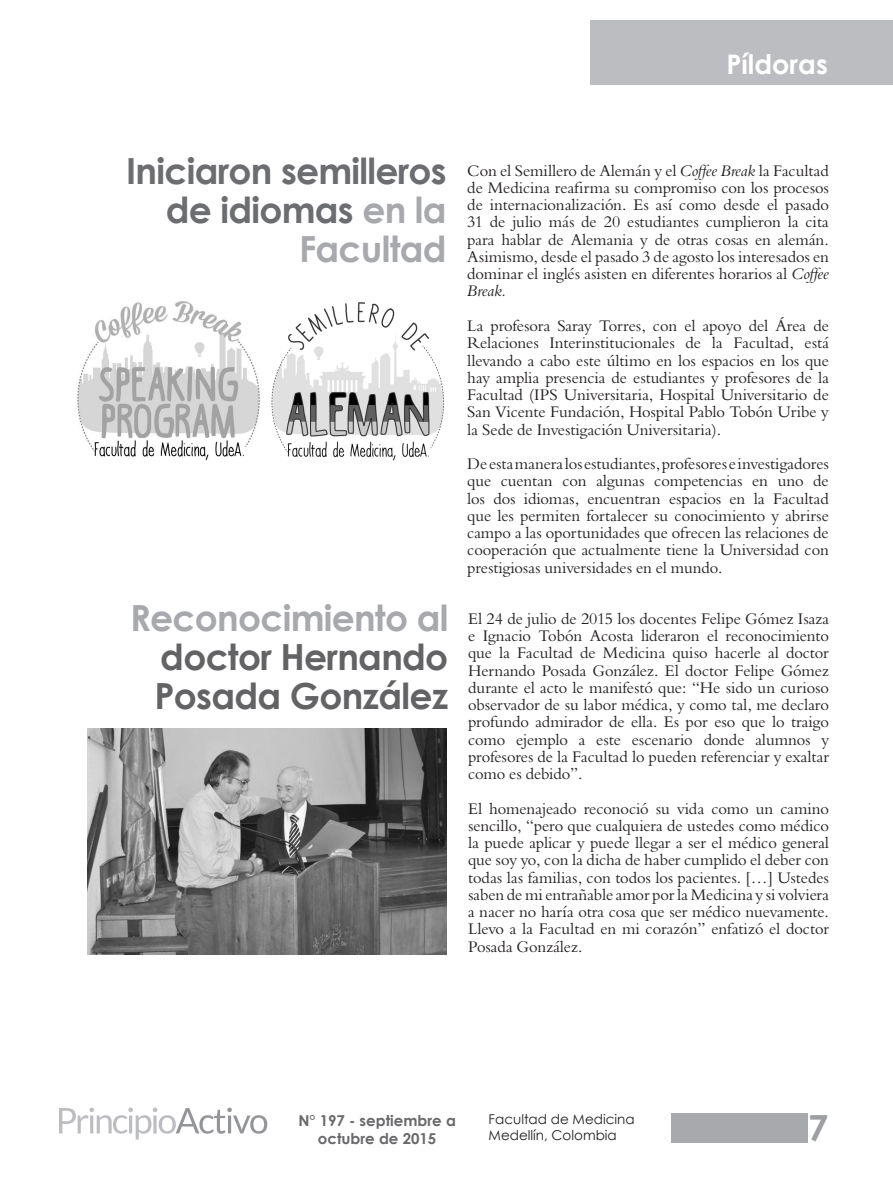
<style>
.page{position:relative;width:893px;height:1191px;background:#fff}
.page>*{position:absolute;margin:0;border:0;box-sizing:border-box;transform-origin:0 0}
.t1{font:700 36px/39px "Century Gothic";letter-spacing:-.02em;color:#6c6d70;text-align:right}
.t2{font:700 36px/39px "Century Gothic";letter-spacing:-.02em;color:#636366}
.t3{font:700 36px "Century Gothic";letter-spacing:-.02em;color:#a8a9ad}
.t4{font:700 36px "Century Gothic";color:#9d9fa2}
.t5{font:700 27px "Century Gothic";color:#fff}
.t6{font:15.75px/17.2px "Bergamo Std";color:#231f20;text-align:justify}
.t7{font:700 15px/18px "Century Gothic";color:#69696c;text-align:center}
.t8{font:13.5px/16.2px "Century Gothic";color:#231f20}
.s1{color:#a8a9ad}
.s2{font-style:italic}
</style>
<div class="page">
<svg style="left:59px;top:1107px;width:208px;height:32px"></svg>
<div style="left:671px;top:1113px;width:137px;height:30px;background:#a8a9ad"></div>
<div style="left:591px;top:20px;width:302px;height:65px;background:#bcbdc0"></div>
<img style="left:271px;top:302px;width:174px;height:159px">
<img style="left:77px;top:301px;width:183px;height:160px">
<img style="left:87px;top:728px;width:359px;height:226px">
<h2 class="t5" style="left:726px;top:44px;width:103px">Píldoras</h2>
<h1 class="t1" style="left:126px;top:150px;width:322px">Iniciaron semilleros de idiomas <span class="s1">en la<br>Facultad</span></h1>
<p class="t6" style="left:467px;top:162px;width:363px">Con el Semillero de Alemán y el <span class="s2">Coffee Break</span> la Facultad de Medicina reafirma su compromiso con los procesos de internacionalización. Es así como desde el pasado 31 de julio más de 20 estudiantes cumplieron la cita para hablar de Alemania y de otras cosas en alemán.<br>Asimismo, desde el pasado 3 de agosto los interesados en dominar el inglés asisten en diferentes horarios al <span class="s2">Coffee Break.</span></p>
<p class="t6" style="left:467px;top:317px;width:363px">La profesora Saray Torres, con el apoyo del Área de Relaciones Interinstitucionales de la Facultad, está llevando a cabo este último en los espacios en los que hay amplia presencia de estudiantes y profesores de la Facultad (IPS Universitaria, Hospital Universitario de San Vicente Fundación, Hospital Pablo Tobón Uribe y la Sede de Investigación Universitaria).</p>
<p class="t6" style="left:467px;top:455px;width:363px">De esta manera los estudiantes, profesores e investigadores que cuentan con algunas competencias en uno de los dos idiomas, encuentran espacios en la Facultad que les permiten fortalecer su conocimiento y abrirse campo a las oportunidades que ofrecen las relaciones de cooperación que actualmente tiene la Universidad con prestigiosas universidades en el mundo.</p>
<p class="t6" style="left:468px;top:610px;width:362px">El 24 de julio de 2015 los docentes Felipe Gómez Isaza e Ignacio Tobón Acosta lideraron el reconocimiento que la Facultad de Medicina quiso hacerle al doctor Hernando Posada González. El doctor Felipe Gómez durante el acto le manifestó que: “He sido un curioso observador de su labor médica, y como tal, me declaro profundo admirador de ella. Es por eso que lo traigo como ejemplo a este escenario donde alumnos y profesores de la Facultad lo pueden referenciar y exaltar como es debido”.</p>
<p class="t6" style="left:468px;top:799px;width:362px">El homenajeado reconoció su vida como un camino sencillo, “pero que cualquiera de ustedes como médico la puede aplicar y puede llegar a ser el médico general que soy yo, con la dicha de haber cumplido el deber con todas las familias, con todos los pacientes. […] Ustedes saben de mi entrañable amor por la Medicina y si volviera a nacer no haría otra cosa que ser médico nuevamente.<br>Llevo a la Facultad en mi corazón” enfatizó el doctor Posada González.</p>
<h1 class="t3" style="left:130px;top:591px;width:320px">Reconocimiento al</h1>
<h1 class="t2" style="left:155px;top:636px;width:295px">doctor Hernando<br>Posada González</h1>
<p class="t8" style="left:489px;top:1111px;width:147px">Facultad de Medicina<br>Medellín, Colombia</p>
<p class="t7" style="left:298px;top:1111px;width:159px">N° 197 - septiembre a octubre de 2015</p>
<h1 class="t4" style="left:808px;top:1100px;width:22px">7</h1>
</div>
